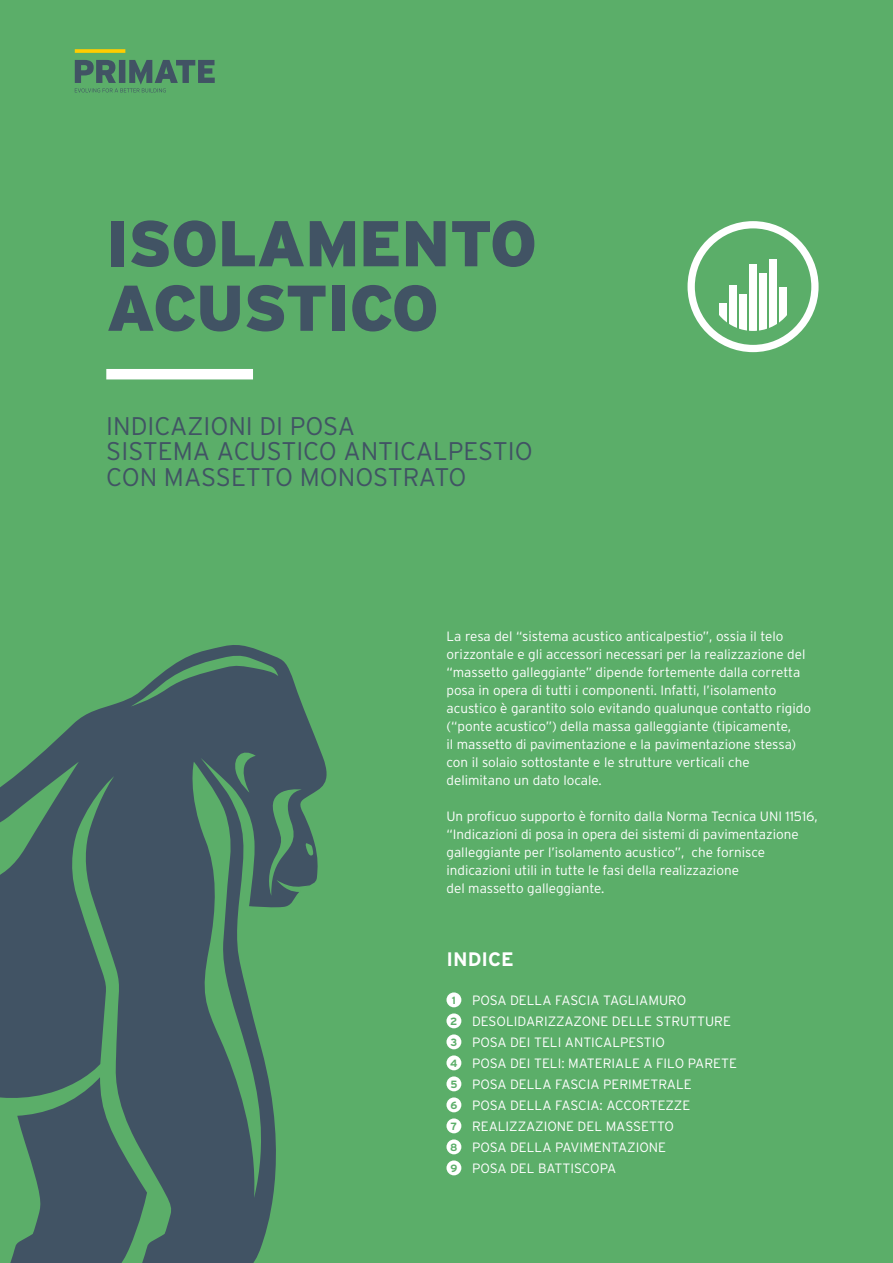
<style>
.page{position:relative;width:893px;height:1263px;background:#5bae69}
.page>*{position:absolute;margin:0;border:0;box-sizing:border-box;transform-origin:0 0}
.t1{font:900 64.5px/64.5px "Interstate";letter-spacing:-.01em;color:#415364}
.t2{font:300 25.5px/25.5px "Interstate";color:#415364}
.t3{font:700 19.5px "Interstate";color:#fff}
.t4{font:300 13.5px/18px "Interstate";color:#fff}
.t5{font:700 10.5px/21px "Interstate";color:#5bae69}
</style>
<div class="page">
<svg style="left:0;top:645px;width:327px;height:618px;fill:#415364"></svg>
<div style="left:446px;top:992px;width:15px;height:15px;background:#fff;border-radius:50%"></div>
<div style="left:446px;top:1013px;width:15px;height:15px;background:#fff;border-radius:50%"></div>
<div style="left:446px;top:1034px;width:15px;height:15px;background:#fff;border-radius:50%"></div>
<div style="left:446px;top:1055px;width:15px;height:15px;background:#fff;border-radius:50%"></div>
<div style="left:446px;top:1076px;width:15px;height:15px;background:#fff;border-radius:50%"></div>
<div style="left:446px;top:1097px;width:15px;height:15px;background:#fff;border-radius:50%"></div>
<div style="left:446px;top:1118px;width:15px;height:15px;background:#fff;border-radius:50%"></div>
<div style="left:446px;top:1139px;width:15px;height:15px;background:#fff;border-radius:50%"></div>
<div style="left:446px;top:1160px;width:15px;height:15px;background:#fff;border-radius:50%"></div>
<div style="left:106px;top:369px;width:147px;height:10px;background:#fff"></div>
<div style="left:687px;top:221px;width:132px;height:131px;border:7px solid #fff;border-radius:50%"></div>
<svg style="left:719px;top:304px;width:8px;height:19px"></svg>
<div style="left:729px;top:286px;width:8px;height:45px;background:#fff"></div>
<div style="left:739px;top:294px;width:8px;height:37px;background:#fff"></div>
<div style="left:749px;top:264px;width:8px;height:67px;background:#fff"></div>
<div style="left:759px;top:273px;width:8px;height:58px;background:#fff"></div>
<div style="left:769px;top:260px;width:8px;height:71px;background:#fff"></div>
<svg style="left:779px;top:288px;width:8px;height:35px"></svg>
<svg style="left:75px;top:49px;width:50px;height:4px"></svg>
<svg style="left:75px;top:60px;width:140px;height:32px"></svg>
<h1 class="t1" style="left:106px;top:211px;width:432px">ISOLAMENTO<br>ACUSTICO</h1>
<h2 class="t2" style="left:106px;top:413px;width:428px">INDICAZIONI DI POSA<br>SISTEMA ACUSTICO ANTICALPESTIO<br>CON MASSETTO MONOSTRATO</h2>
<p class="t4" style="left:446px;top:627px;width:366px">La resa del “sistema acustico anticalpestio”, ossia il telo orizzontale e gli accessori necessari per la realizzazione del “massetto galleggiante” dipende fortemente dalla corretta posa in opera di tutti i componenti. Infatti, l’isolamento acustico è garantito solo evitando qualunque contatto rigido (“ponte acustico”) della massa galleggiante (tipicamente,<br>il massetto di pavimentazione e la pavimentazione stessa) con il solaio sottostante e le strutture verticali che delimitano un dato locale.</p>
<p class="t4" style="left:446px;top:807px;width:373px">Un proficuo supporto è fornito dalla Norma Tecnica UNI 11516, “Indicazioni di posa in opera dei sistemi di pavimentazione galleggiante per l’isolamento acustico”, che fornisce indicazioni utili in tutte le fasi della realizzazione<br>del massetto galleggiante.</p>
<h3 class="t3" style="left:446px;top:948px;width:69px">INDICE</h3>
<p class="t4" style="left:472px;top:990px;width:266px;line-height:21px">POSA DELLA FASCIA TAGLIAMURO<br>DESOLIDARIZZAZONE DELLE STRUTTURE<br>POSA DEI TELI ANTICALPESTIO<br>POSA DEI TELI: MATERIALE A FILO PARETE<br>POSA DELLA FASCIA PERIMETRALE<br>POSA DELLA FASCIA: ACCORTEZZE<br>REALIZZAZIONE DEL MASSETTO<br>POSA DELLA PAVIMENTAZIONE<br>POSA DEL BATTISCOPA</p>
<p class="t5" style="left:450px;top:989px;width:9px">1<br>2<br>3<br>4<br>5<br>6<br>7<br>8<br>9</p>
</div>
